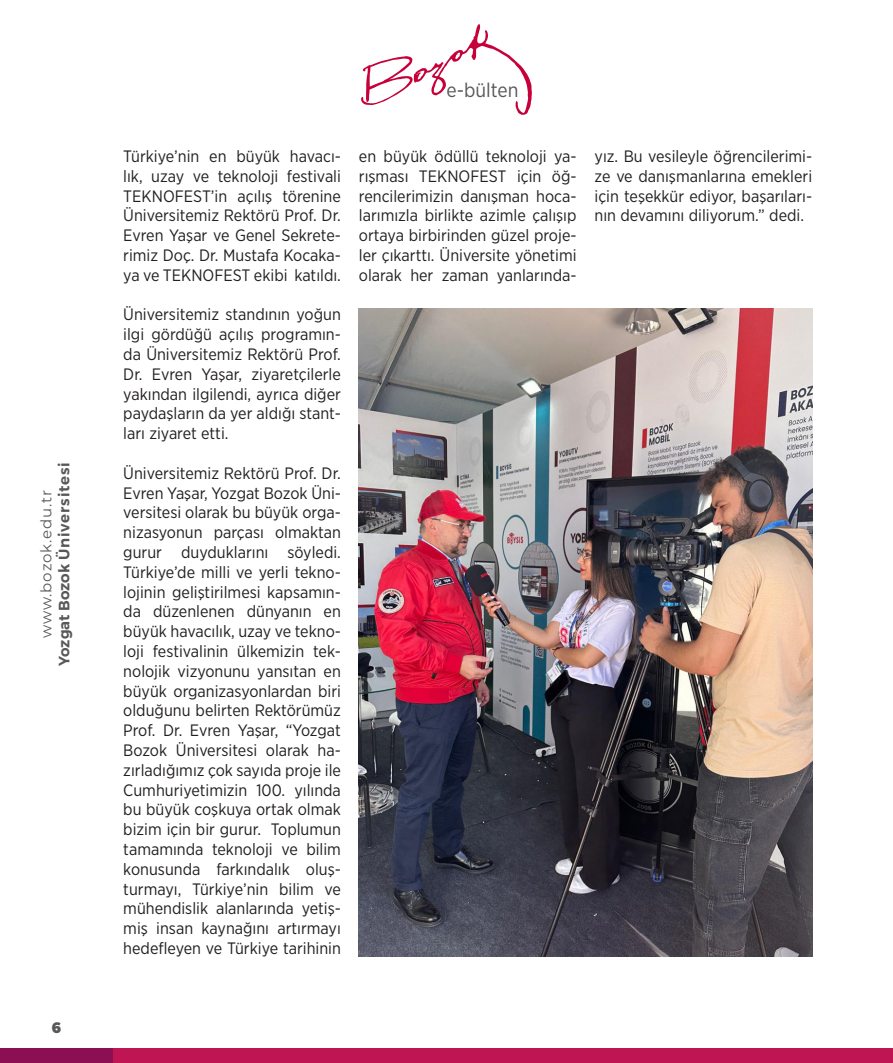
<style>
.page{position:relative;width:893px;height:1063px;background:#fff}
.page>*{position:absolute;margin:0;border:0;box-sizing:border-box;transform-origin:0 0}
.t1{font:19.95px "Gotham Narrow";color:#57585a}
.t2{font:16.5px/19.8px "Gotham Narrow";color:#231f20;text-align:justify}
.t3{font:600 15px "Gontserrat";letter-spacing:.045em;color:#57585a}
.t4{font:15px "Montserrat";letter-spacing:.06em;color:#57585a}
.t5{font:900 15px "Gontserrat";color:#57585a}
</style>
<div class="page">
<div style="left:0;top:1048px;width:893px;height:15px;background:#8c0f54"></div>
<div style="left:114px;top:1048px;width:779px;height:15px;background:#bf1553"></div>
<svg style="left:361px;top:24px;width:171px;height:91px"></svg>
<img style="left:359px;top:308px;width:453px;height:649px">
<p class="t3" style="left:52px;top:666px;width:206px;rotate:-90deg">Yozgat Bozok Üniversitesi</p>
<p class="t4" style="left:36px;top:638px;width:150px;rotate:-90deg">www.bozok.edu.tr</p>
<p class="t5" style="left:52px;top:1015px;width:11px">6</p>
<p class="t1" style="left:446px;top:78px;width:74px">e-bülten</p>
<p class="t2" style="left:123px;top:146px;width:219px">Türkiye’nin en büyük havacı&shy;lık, uzay ve teknoloji festivali TEKNOFEST’in açılış törenine Üniversitemiz Rektörü Prof. Dr.<br>Evren Yaşar ve Genel Sekrete&shy;rimiz Doç. Dr. Mustafa Kocaka&shy;ya ve TEKNOFEST ekibi katıldı.</p>
<p class="t2" style="left:123px;top:304px;width:219px">Üniversitemiz standının yoğun ilgi gördüğü açılış programın&shy;da Üniversitemiz Rektörü Prof.<br>Dr. Evren Yaşar, ziyaretçilerle yakından ilgilendi, ayrıca diğer paydaşların da yer aldığı stant&shy;ları ziyaret etti.</p>
<p class="t2" style="left:123px;top:463px;width:219px">Üniversitemiz Rektörü Prof. Dr.<br>Evren Yaşar, Yozgat Bozok Üni&shy;versitesi olarak bu büyük orga&shy;nizasyonun parçası olmaktan gurur duyduklarını söyledi.<br>Türkiye’de milli ve yerli tekno&shy;lojinin geliştirilmesi kapsamın&shy;da düzenlenen dünyanın en büyük havacılık, uzay ve tekno&shy;loji festivalinin ülkemizin tek&shy;nolojik vizyonunu yansıtan en büyük organizasyonlardan biri olduğunu belirten Rektörümüz Prof. Dr. Evren Yaşar, “Yozgat Bozok Üniversitesi olarak ha&shy;zırladığımız çok sayıda proje ile Cumhuriyetimizin 100. yılında bu büyük coşkuya ortak olmak bizim için bir gurur. Toplumun tamamında teknoloji ve bilim konusunda farkındalık oluş&shy;turmayı, Türkiye’nin bilim ve mühendislik alanlarında yetiş&shy;miş insan kaynağını artırmayı hedefleyen ve Türkiye tarihinin</p>
<p class="t2" style="left:359px;top:146px;width:219px">en büyük ödüllü teknoloji ya&shy;rışması TEKNOFEST için öğ&shy;rencilerimizin danışman hoca&shy;larımızla birlikte azimle çalışıp ortaya birbirinden güzel proje&shy;ler çıkarttı. Üniversite yönetimi olarak her zaman yanlarında-</p>
<p class="t2" style="left:595px;top:146px;width:219px">yız. Bu vesileyle öğrencilerimi&shy;ze ve danışmanlarına emekleri için teşekkür ediyor, başarıları&shy;nın devamını diliyorum.” dedi.</p>
</div>
